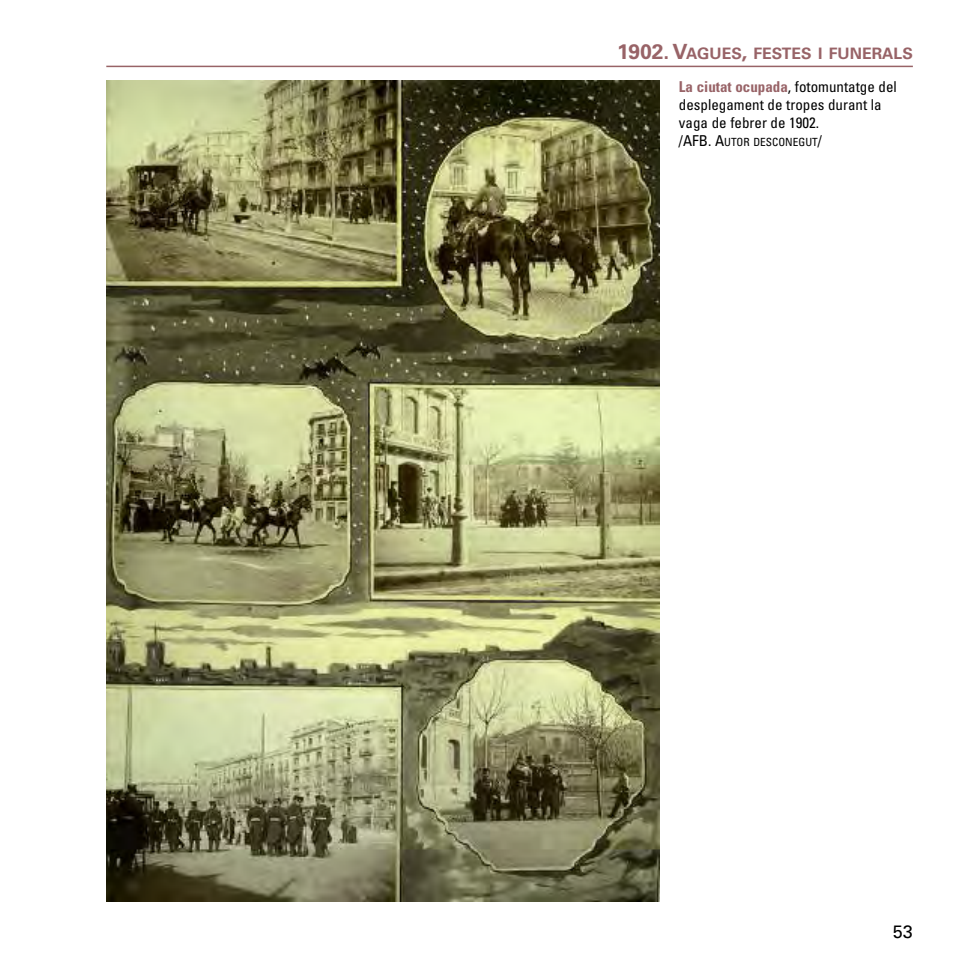
<style>
.page{position:relative;width:978px;height:978px;background:#fff}
.page>*{position:absolute;margin:0;border:0;box-sizing:border-box;transform-origin:0 0}
.t1{font:18px "Univers";color:#000}
.t2{font:700 15.75px "Univers";color:#986367}
.t3{font:condensed 15px/18px "Univers";color:#000}
.t4{font:condensed 11.25px "Univers";color:#000}
.s1{font-size:21px}
.s2{font-weight:700;color:#986367}
.s3{font-size:15px}
</style>
<div class="page">
<hr style="left:106px;top:66px;width:807px;height:1px;background:#986367">
<img style="left:106px;top:81px;width:553px;height:820px">
<p class="t2" style="left:617px;top:48px;width:297px"><span class="s1">1902. V</span>AGUES<span class="s1">,</span> FESTES I FUNERALS</p>
<p class="t3" style="left:679px;top:79px;width:219px"><span class="s2">La ciutat ocupada</span>, fotomuntatge del desplegament de tropes durant la vaga de febrer de 1902.</p>
<p class="t4" style="left:679px;top:137px;width:145px"><span class="s3">/AFB. A</span>UTOR DESCONEGUT<span class="s3">/</span></p>
<p class="t1" style="left:893px;top:925px;width:22px">53</p>
</div>
